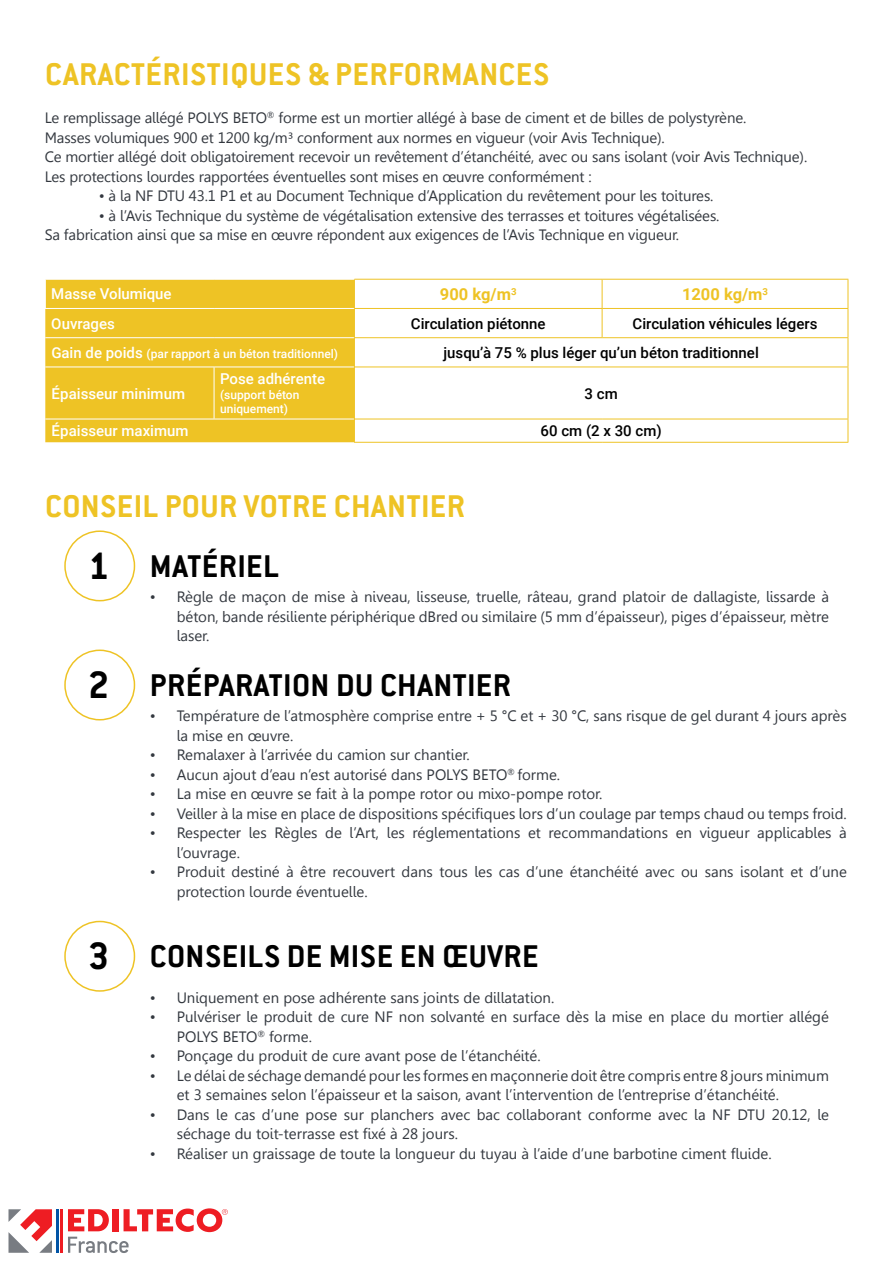
<style>
.page{position:relative;width:893px;height:1263px;background:#fff}
.page>*{position:absolute;margin:0;border:0;box-sizing:border-box;transform-origin:0 0}
.t1{font:700 42px "Conduit ITC";color:#000}
.t2{font:700 34.5px "Conduit ITC";letter-spacing:.015em;color:#eec325}
.t3{font:700 34.5px "Conduit ITC";letter-spacing:.015em;color:#000}
.t4{font:700 16.5px "Roboto";color:#eec325}
.t5{font:15px/19.5px "Gisha";color:#33383f}
.t6{font:500 15px "Roboto";color:#000}
.t7{font:500 15px "Roboto";color:#fff}
.t8{font:500 12px/14.4px "Roboto";color:#fff}
.s1{font-size:15px}
</style>
<div class="page">
<div style="left:45px;top:280px;width:309px;height:162px;background:#eec325"></div>
<hr style="left:214px;top:367px;width:1px;height:52px;background:#fff">
<hr style="left:45px;top:337px;width:169px;height:1px;background:#fff">
<hr style="left:214px;top:337px;width:140px;height:1px;background:#fff">
<hr style="left:45px;top:367px;width:169px;height:1px;background:#fff">
<hr style="left:214px;top:367px;width:140px;height:1px;background:#fff">
<hr style="left:45px;top:419px;width:169px;height:1px;background:#fff">
<hr style="left:214px;top:419px;width:140px;height:1px;background:#fff">
<svg style="left:45px;top:280px;width:1px;height:28px"></svg>
<hr style="left:45px;top:308px;width:169px;height:1px;background:#fff">
<hr style="left:214px;top:308px;width:140px;height:1px;background:#fff">
<svg style="left:848px;top:419px;width:1px;height:23px"></svg>
<hr style="left:354px;top:442px;width:248px;height:1px;background:#eec325">
<hr style="left:602px;top:442px;width:246px;height:1px;background:#eec325">
<svg style="left:354px;top:419px;width:1px;height:23px"></svg>
<hr style="left:354px;top:308px;width:1px;height:30px;background:#eec325">
<hr style="left:355px;top:337px;width:247px;height:1px;background:#eec325">
<hr style="left:602px;top:337px;width:246px;height:1px;background:#eec325">
<svg style="left:354px;top:338px;width:1px;height:29px"></svg>
<hr style="left:355px;top:367px;width:247px;height:1px;background:#eec325">
<hr style="left:602px;top:367px;width:246px;height:1px;background:#eec325">
<hr style="left:848px;top:367px;width:1px;height:52px;background:#eec325">
<hr style="left:355px;top:419px;width:247px;height:1px;background:#eec325">
<hr style="left:602px;top:419px;width:246px;height:1px;background:#eec325">
<hr style="left:354px;top:367px;width:1px;height:52px;background:#eec325">
<hr style="left:354px;top:279px;width:248px;height:1px;background:#eec325">
<hr style="left:355px;top:308px;width:247px;height:1px;background:#eec325">
<svg style="left:354px;top:280px;width:1px;height:28px"></svg>
<hr style="left:602px;top:279px;width:246px;height:1px;background:#eec325">
<svg style="left:602px;top:280px;width:1px;height:57px"></svg>
<svg style="left:848px;top:280px;width:1px;height:87px"></svg>
<hr style="left:602px;top:308px;width:246px;height:1px;background:#eec325">
<div style="left:64px;top:530px;width:71px;height:71px;border:2px solid #eec325;border-radius:50%"></div>
<div style="left:64px;top:649px;width:71px;height:71px;border:2px solid #eec325;border-radius:50%"></div>
<div style="left:64px;top:921px;width:71px;height:71px;border:2px solid #eec325;border-radius:50%"></div>
<svg style="left:9px;top:1209px;width:43px;height:44px"></svg>
<svg style="left:68px;top:1208px;width:160px;height:45px"></svg>
<hr style="left:57px;top:1209px;width:2px;height:43px;background:#0154a6">
<hr style="left:61px;top:1209px;width:2px;height:43px;background:#ee1d23">
<h2 class="t2" style="left:45px;top:53px;width:506px">CARACTÉRISTIQUES &amp; PERFORMANCES</h2>
<p class="t5" style="left:45px;top:108px;width:764px">Le remplissage allégé POLYS BETO<sup>®</sup> forme est un mortier allégé à base de ciment et de billes de polystyrène.<br>Masses volumiques 900 et 1200 kg/m³ conforment aux normes en vigueur (voir Avis Technique).<br>Ce mortier allégé doit obligatoirement recevoir un revêtement d’étanchéité, avec ou sans isolant (voir Avis Technique).<br>Les protections lourdes rapportées éventuelles sont mises en œuvre conformément :</p>
<p class="t5" style="left:99px;top:186px;width:616px">• à la NF DTU 43.1 P1 et au Document Technique d’Application du revêtement pour les toitures.</p>
<p class="t5" style="left:45px;top:206px;width:676px;text-indent:54px">• à l’Avis Technique du système de végétalisation extensive des terrasses et toitures végétalisées.<br>Sa fabrication ainsi que sa mise en œuvre répondent aux exigences de l’Avis Technique en vigueur.</p>
<p class="t7" style="left:51px;top:284px;width:122px">Masse Volumique</p>
<p class="t4" style="left:440px;top:283px;width:78px">900 kg/m<sup>3</sup></p>
<p class="t4" style="left:682px;top:283px;width:88px">1200 kg/m<sup>3</sup></p>
<p class="t7" style="left:51px;top:313px;width:65px">Ouvrages</p>
<p class="t6" style="left:411px;top:313px;width:136px">Circulation piétonne</p>
<p class="t6" style="left:633px;top:313px;width:186px">Circulation véhicules légers</p>
<p class="t8" style="left:51px;top:346px;width:288px"><span class="s1">Gain de poids</span> (par rapport à un béton traditionnel)</p>
<p class="t6" style="left:444px;top:342px;width:317px">jusqu’à 75 % plus léger qu’un béton traditionnel</p>
<p class="t7" style="left:52px;top:383px;width:135px">Épaisseur minimum</p>
<p class="t7" style="left:220px;top:368px;width:107px">Pose adhérente</p>
<p class="t8" style="left:220px;top:387px;width:81px">(support béton uniquement)</p>
<p class="t6" style="left:585px;top:383px;width:35px">3 cm</p>
<p class="t7" style="left:52px;top:420px;width:138px">Épaisseur maximum</p>
<p class="t6" style="left:541px;top:420px;width:123px">60 cm (2 x 30 cm)</p>
<h2 class="t2" style="left:45px;top:485px;width:421px">CONSEIL POUR VOTRE CHANTIER</h2>
<h2 class="t3" style="left:150px;top:545px;width:130px">MATÉRIEL</h2>
<h1 class="t1" style="left:88px;top:541px;width:23px">1</h1>
<h1 class="t1" style="left:88px;top:660px;width:23px">2</h1>
<h1 class="t1" style="left:88px;top:931px;width:23px">3</h1>
<p class="t5" style="left:177px;top:587px;width:654px;text-align:justify;text-indent:-27px">• Règle de maçon de mise à niveau, lisseuse, truelle, râteau, grand platoir de dallagiste, lissarde à béton, bande résiliente périphérique dBred ou similaire (5 mm d’épaisseur), piges d’épaisseur, mètre laser.</p>
<h2 class="t3" style="left:150px;top:664px;width:363px">PRÉPARATION DU CHANTIER</h2>
<p class="t5" style="left:177px;top:706px;width:672px;text-indent:-27px">• Température de l’atmosphère comprise entre + 5 °C et + 30 °C, sans risque de gel durant 4 jours après la mise en œuvre.</p>
<p class="t5" style="left:150px;top:745px;width:322px">• Remalaxer à l’arrivée du camion sur chantier.</p>
<p class="t5" style="left:150px;top:765px;width:412px">• Aucun ajout d’eau n’est autorisé dans POLYS BETO<sup>®</sup> forme.</p>
<p class="t5" style="left:150px;top:784px;width:454px">• La mise en œuvre se fait à la pompe rotor ou mixo-pompe rotor.</p>
<p class="t5" style="left:150px;top:804px;width:699px">• Veiller à la mise en place de dispositions spécifiques lors d’un coulage par temps chaud ou temps froid.</p>
<p class="t5" style="left:177px;top:823px;width:672px;text-indent:-27px">• Respecter les Règles de l’Art, les réglementations et recommandations en vigueur applicables à l’ouvrage.</p>
<p class="t5" style="left:177px;top:862px;width:672px;text-indent:-27px">• Produit destiné à être recouvert dans tous les cas d’une étanchéité avec ou sans isolant et d’une protection lourde éventuelle.</p>
<h2 class="t3" style="left:150px;top:935px;width:390px">CONSEILS DE MISE EN ŒUVRE</h2>
<p class="t5" style="left:150px;top:988px;width:406px">• Uniquement en pose adhérente sans joints de dillatation.</p>
<p class="t5" style="left:177px;top:1007px;width:654px;text-indent:-27px">• Pulvériser le produit de cure NF non solvanté en surface dès la mise en place du mortier allégé<br>POLYS BETO<sup>®</sup> forme.</p>
<p class="t5" style="left:150px;top:1046px;width:392px">• Ponçage du produit de cure avant pose de l’étanchéité.</p>
<p class="t5" style="left:177px;top:1066px;width:654px;text-indent:-27px">• Le délai de séchage demandé pour les formes en maçonnerie doit être compris entre 8 jours minimum et 3 semaines selon l’épaisseur et la saison, avant l’intervention de l’entreprise d’étanchéité.</p>
<p class="t5" style="left:177px;top:1105px;width:654px;text-indent:-27px">• Dans le cas d’une pose sur planchers avec bac collaborant conforme avec la NF DTU 20.12, le séchage du toit-terrasse est fixé à 28 jours.</p>
<p class="t5" style="left:150px;top:1144px;width:623px">• Réaliser un graissage de toute la longueur du tuyau à l’aide d’une barbotine ciment fluide.</p>
</div>
